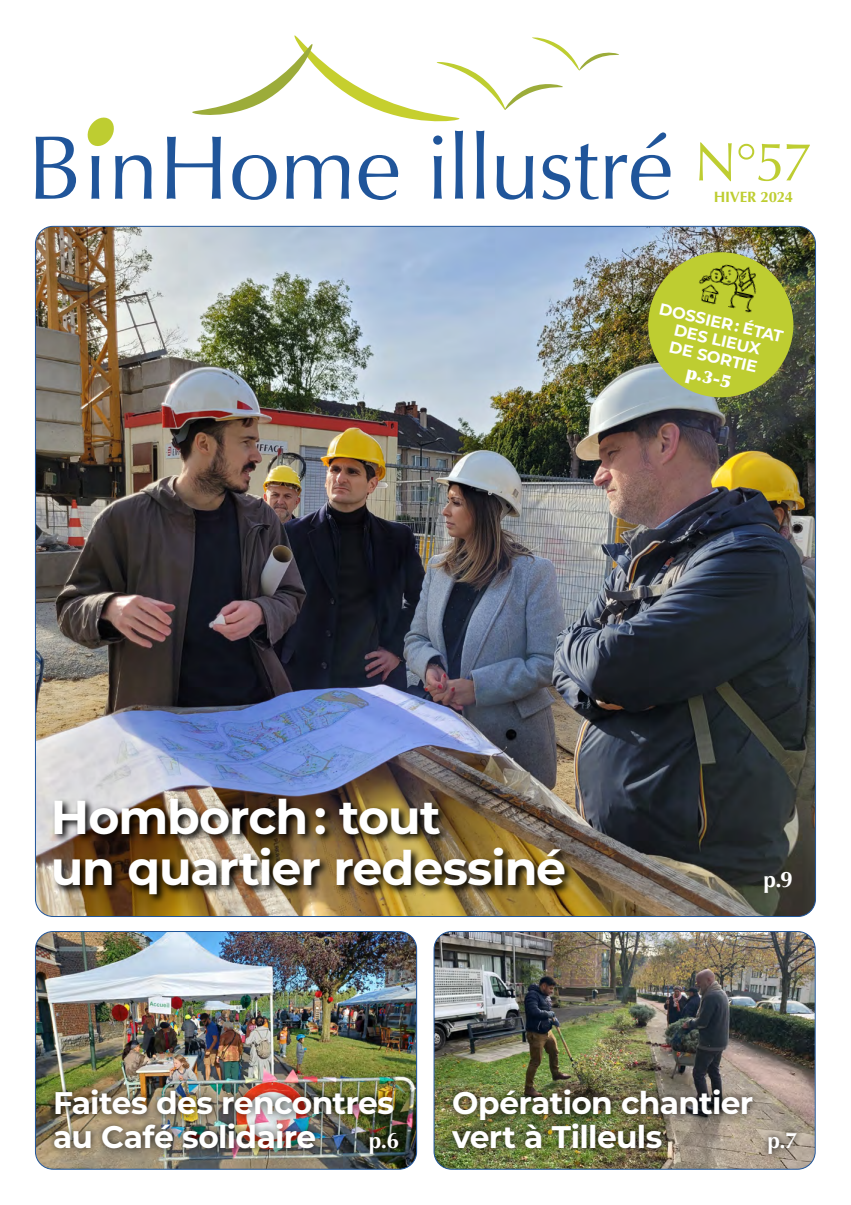
<style>
.page{position:relative;width:851px;height:1205px;background:#fff}
.page>*{position:absolute;margin:0;border:0;box-sizing:border-box;transform-origin:0 0}
.Titre_Article{font:90.25px "Optima";letter-spacing:-.015em;color:#20559a}
.t1{font:54.38px "Optima";color:#becd31}
.t2{font:700 47.5px/51.2px "Montserrat";letter-spacing:-.025em;color:#fff}
.t3{font:700 31.25px/33.8px "Montserrat";letter-spacing:-.02em;color:#fff}
.t4{font:700 22.5px "Optima";color:#fff}
.t5{font:900 17.5px "Optima";color:#fff}
.t6{font:700 16.25px/17.5px "Montserrat";color:#fff;text-align:center}
.t7{font:700 15px "Optima";letter-spacing:-.015em;color:#becd31}
</style>
<div class="page">
<img style="left:35px;top:226px;width:780px;height:690px">
<img style="left:35px;top:931px;width:381px;height:238px">
<div style="left:35px;top:931px;width:382px;height:238px;border:1px solid #20559a;border-radius:18px"></div>
<img style="left:434px;top:931px;width:380px;height:238px">
<div style="left:433px;top:931px;width:382px;height:238px;border:1px solid #20559a;border-radius:18px"></div>
<svg style="left:36px;top:137px;width:40px;height:62px"></svg>
<svg style="left:91px;top:156px;width:8px;height:43px"></svg>
<svg style="left:115px;top:155px;width:36px;height:44px"></svg>
<svg style="left:166px;top:137px;width:55px;height:62px"></svg>
<svg style="left:232px;top:155px;width:44px;height:45px"></svg>
<svg style="left:286px;top:155px;width:63px;height:44px"></svg>
<svg style="left:358px;top:155px;width:40px;height:45px"></svg>
<svg style="left:87px;top:117px;width:27px;height:29px"></svg>
<svg style="left:192px;top:35px;width:427px;height:87px"></svg>
<svg style="left:760px;top:1125px;width:43px;height:36px"></svg>
<img style="left:51px;top:795px;width:524px;height:109px">
<div style="left:445px;top:1082px;width:315px;height:74px;background:#000;opacity:.75"></div>
<div style="left:46px;top:1082px;width:354px;height:74px;background:#000;opacity:.75"></div>
<img style="left:641px;top:245px;width:159px;height:159px">
<img style="left:691px;top:251px;width:77px;height:68px">
<svg style="left:362px;top:1125px;width:44px;height:36px"></svg>
<p class="Titre_Article" style="left:425px;top:116px;width:249px">illustré</p>
<p class="t1" style="left:694px;top:130px;width:120px">N°57</p>
<p class="t7" style="left:713px;top:188px;width:81px">HIVER 2024</p>
<p class="t6" style="left:661px;top:299px;width:128px;rotate:13deg">DOSSIER : ÉTAT<br>DES LIEUX<br>DE SORTIE</p>
<p class="t5" style="left:689px;top:361px;width:47px;rotate:13deg">p.3-5</p>
<p class="t2" style="left:51px;top:789px;width:517px">Homborch : tout<br>un quartier redessiné</p>
<p class="t4" style="left:763px;top:866px;width:31px">p.9</p>
<p class="t3" style="left:53px;top:1084px;width:342px">Faites des rencontres au Café solidaire</p>
<p class="t4" style="left:369px;top:1127px;width:32px">p.6</p>
<p class="t3" style="left:452px;top:1084px;width:302px">Opération chantier vert à Tilleuls</p>
<p class="t4" style="left:767px;top:1127px;width:32px">p.7</p>
</div>
